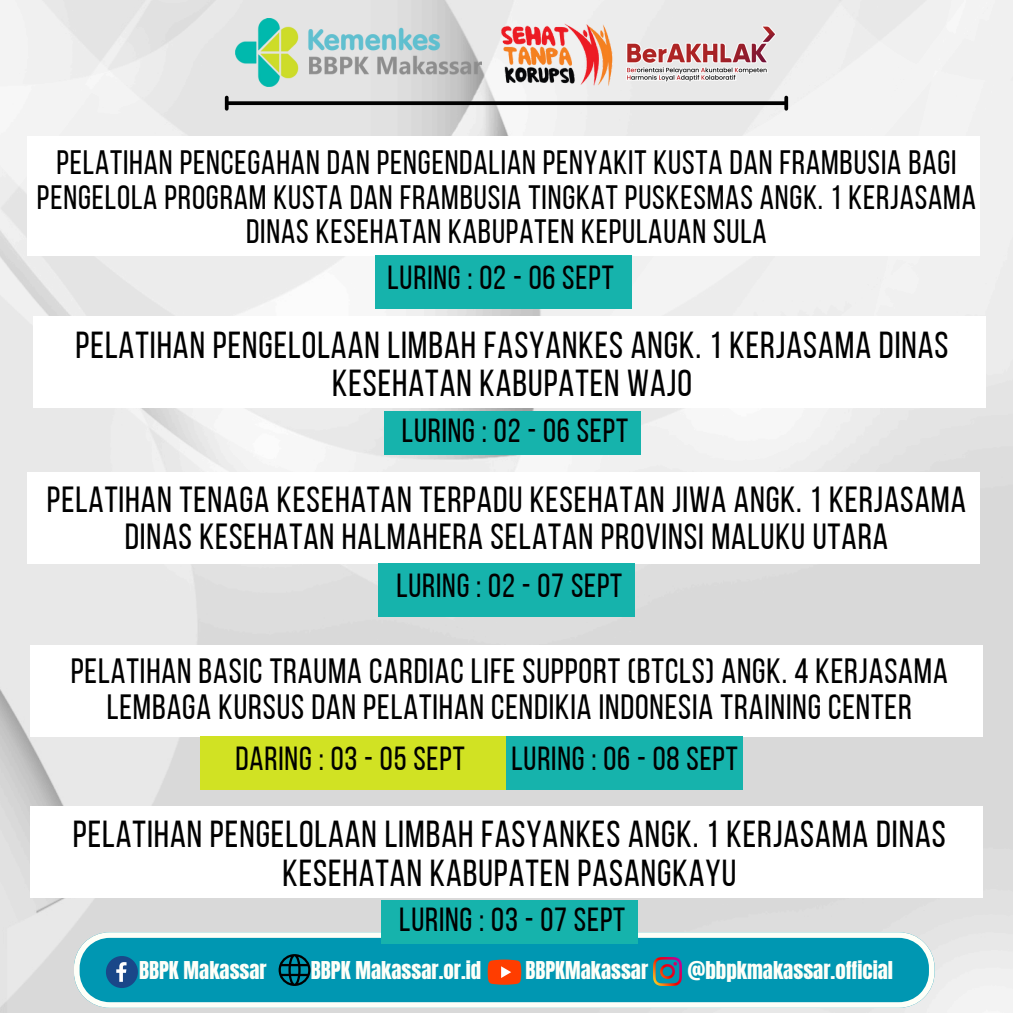
<style>
.page{position:relative;width:1013px;height:1013px;background:#fff}
.page>*{position:absolute;margin:0;border:0;box-sizing:border-box;transform-origin:0 0}
.t1{font:37.5px/38.5px "Bebas Neue";letter-spacing:.025em;color:#000;text-align:center}
.t2{font:36.25px/36.5px "Bebas Neue";letter-spacing:.025em;color:#000;text-align:center}
.t3{font:35px/35.6px "Bebas Neue";letter-spacing:.025em;color:#000;text-align:center}
.t4{font:33.75px/34.8px "Bebas Neue";letter-spacing:.025em;color:#000;text-align:center}
.t5{font:33.38px "Bebas Neue";letter-spacing:.025em;color:#000}
.t6{font:20.88px "Anton";color:#fefff8}
</style>
<div class="page">
<img style="left:0;top:0;width:1012px;height:1012px">
<svg style="left:74px;top:932px;width:860px;height:75px;background:#26a6bc"></svg>
<svg style="left:106px;top:956px;width:32px;height:32px"></svg>
<svg style="left:278px;top:954px;width:32px;height:31px"></svg>
<svg style="left:487px;top:959px;width:34px;height:25px"></svg>
<img style="left:654px;top:957px;width:27px;height:28px">
<img style="left:623px;top:21px;width:154px;height:68px">
<img style="left:498px;top:21px;width:119px;height:68px">
<img style="left:236px;top:19px;width:245px;height:67px">
<svg style="left:228px;top:101px;width:556px;height:4px;background:#101010"></svg>
<svg style="left:225px;top:98px;width:3px;height:11px"></svg>
<svg style="left:784px;top:98px;width:4px;height:11px"></svg>
<div style="left:28px;top:136px;width:951px;height:119px;background:#fff"></div>
<div style="left:375px;top:255px;width:256px;height:54px;background:#16b3ac"></div>
<div style="left:33px;top:317px;width:952px;height:91px;background:#fff"></div>
<div style="left:384px;top:412px;width:256px;height:43px;background:#16b3ac"></div>
<div style="left:28px;top:472px;width:951px;height:91px;background:#fff"></div>
<div style="left:378px;top:563px;width:256px;height:54px;background:#16b3ac"></div>
<div style="left:30px;top:645px;width:952px;height:91px;background:#fff"></div>
<div style="left:200px;top:736px;width:306px;height:54px;background:#d1e223"></div>
<div style="left:506px;top:736px;width:236px;height:54px;background:#16b3ac"></div>
<div style="left:30px;top:806px;width:952px;height:91px;background:#fff"></div>
<div style="left:382px;top:901px;width:256px;height:43px;background:#16b3ac"></div>
<h2 class="t4" style="left:37px;top:148px;width:940px">PELATIHAN PENCEGAHAN DAN PENGENDALIAN PENYAKIT KUSTA DAN FRAMBUSIA BAGI<br>PENGELOLA PROGRAM KUSTA DAN FRAMBUSIA TINGKAT PUSKESMAS ANGK. 1 KERJASAMA<br>DINAS KESEHATAN KABUPATEN KEPULAUAN SULA</h2>
<h1 class="t5" style="left:387px;top:264px;width:228px">LURING : 02 - 06 SEPT</h1>
<h2 class="t1" style="left:76px;top:329px;width:874px">PELATIHAN PENGELOLAAN LIMBAH FASYANKES ANGK. 1 KERJASAMA DINAS<br>KESEHATAN KABUPATEN WAJO</h2>
<h1 class="t5" style="left:402px;top:417px;width:228px">LURING : 02 - 06 SEPT</h1>
<h2 class="t2" style="left:47px;top:485px;width:920px">PELATIHAN TENAGA KESEHATAN TERPADU KESEHATAN JIWA ANGK. 1 KERJASAMA<br>DINAS KESEHATAN HALMAHERA SELATAN PROVINSI MALUKU UTARA</h2>
<h1 class="t5" style="left:396px;top:572px;width:227px">LURING : 02 - 07 SEPT</h1>
<h2 class="t3" style="left:71px;top:656px;width:878px">PELATIHAN BASIC TRAUMA CARDIAC LIFE SUPPORT (BTCLS) ANGK. 4 KERJASAMA<br>LEMBAGA KURSUS DAN PELATIHAN CENDIKIA INDONESIA TRAINING CENTER</h2>
<h2 class="t5" style="left:235px;top:745px;width:230px">DARING : 03 - 05 SEPT</h2>
<h1 class="t5" style="left:511px;top:745px;width:228px">LURING : 06 - 08 SEPT</h1>
<h2 class="t1" style="left:73px;top:818px;width:874px">PELATIHAN PENGELOLAAN LIMBAH FASYANKES ANGK. 1 KERJASAMA DINAS<br>KESEHATAN KABUPATEN PASANGKAYU</h2>
<p class="t5" style="left:399px;top:906px;width:227px">LURING : 03 - 07 SEPT</p>
<p class="t6" style="left:139px;top:955px;width:129px">BBPK Makassar</p>
<p class="t6" style="left:311px;top:955px;width:172px">BBPK Makassar.or.id</p>
<p class="t6" style="left:525px;top:955px;width:124px">BBPKMakassar</p>
<p class="t6" style="left:687px;top:955px;width:207px">@bbpkmakassar.official</p>
</div>
